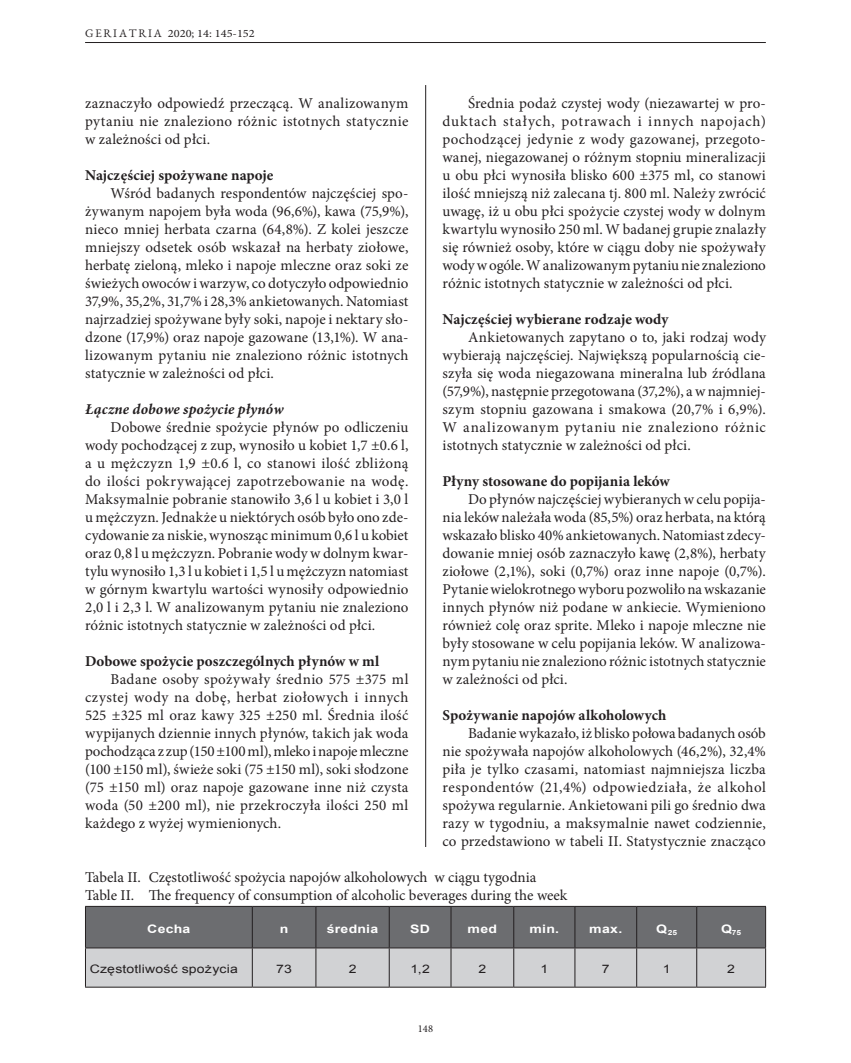
<style>
.page{position:relative;width:851px;height:1063px;background:#fff}
.page>*{position:absolute;margin:0;border:0;box-sizing:border-box;transform-origin:0 0}
.t1{font:15px/18px "Minion Pro";letter-spacing:.005em;color:#231f20;text-align:justify}
.t2{font:700 15px "Minion Pro";letter-spacing:.005em;color:#231f20}
.t3{font:italic 700 15px "Minion Pro";letter-spacing:.01em;color:#231f20}
.t4{font:11.7px "Arial";letter-spacing:.01em;color:#231f20;scale:1.2 1}
.t5{font:700 11.7px "Arial";letter-spacing:.02em;color:#fff;scale:1.2 1}
.t6{font:11.25px "Minion Pro";color:#231f20;scale:1.1 1}
.t7{font:10.5px "Minion Pro";color:#231f20}
.t8{font:700 7.05px "Arial";color:#fff;scale:1.2 1}
.s1{font-family:"EB Garamond";font-size:11.55px}
</style>
<div class="page">
<hr style="left:425px;top:85px;width:1px;height:893px;background:#231f20">
<hr style="left:85px;top:42px;width:680px;height:1px;background:#231f20">
<div style="left:85px;top:847px;width:680px;height:144px;background:#fff"></div>
<svg style="left:86px;top:907px;width:679px;height:80px;background:#9a9b9e"></svg>
<hr style="left:85px;top:906px;width:167px;height:1px;background:#231f20">
<hr style="left:85px;top:907px;width:1px;height:41px;background:#231f20">
<hr style="left:252px;top:906px;width:64px;height:1px;background:#231f20">
<hr style="left:252px;top:907px;width:1px;height:41px;background:#231f20">
<hr style="left:316px;top:906px;width:73px;height:1px;background:#231f20">
<hr style="left:315px;top:907px;width:1px;height:41px;background:#231f20">
<hr style="left:389px;top:906px;width:62px;height:1px;background:#231f20">
<hr style="left:389px;top:907px;width:1px;height:41px;background:#231f20">
<hr style="left:451px;top:906px;width:62px;height:1px;background:#231f20">
<hr style="left:450px;top:907px;width:1px;height:41px;background:#231f20">
<hr style="left:513px;top:906px;width:62px;height:1px;background:#231f20">
<hr style="left:513px;top:907px;width:1px;height:41px;background:#231f20">
<hr style="left:575px;top:906px;width:61px;height:1px;background:#231f20">
<hr style="left:574px;top:907px;width:1px;height:41px;background:#231f20">
<hr style="left:636px;top:906px;width:60px;height:1px;background:#231f20">
<hr style="left:636px;top:907px;width:1px;height:41px;background:#231f20">
<hr style="left:696px;top:906px;width:70px;height:1px;background:#231f20">
<hr style="left:696px;top:907px;width:1px;height:41px;background:#231f20">
<hr style="left:765px;top:907px;width:1px;height:41px;background:#231f20">
<hr style="left:85px;top:948px;width:167px;height:1px;background:#231f20">
<hr style="left:85px;top:948px;width:1px;height:39px;background:#231f20">
<hr style="left:252px;top:948px;width:64px;height:1px;background:#231f20">
<hr style="left:252px;top:948px;width:1px;height:39px;background:#231f20">
<hr style="left:316px;top:948px;width:73px;height:1px;background:#231f20">
<hr style="left:315px;top:948px;width:1px;height:39px;background:#231f20">
<hr style="left:389px;top:948px;width:62px;height:1px;background:#231f20">
<hr style="left:389px;top:948px;width:1px;height:39px;background:#231f20">
<hr style="left:451px;top:948px;width:62px;height:1px;background:#231f20">
<hr style="left:450px;top:948px;width:1px;height:39px;background:#231f20">
<hr style="left:513px;top:948px;width:62px;height:1px;background:#231f20">
<hr style="left:513px;top:948px;width:1px;height:39px;background:#231f20">
<hr style="left:575px;top:948px;width:61px;height:1px;background:#231f20">
<hr style="left:574px;top:948px;width:1px;height:39px;background:#231f20">
<hr style="left:636px;top:948px;width:60px;height:1px;background:#231f20">
<hr style="left:636px;top:948px;width:1px;height:39px;background:#231f20">
<hr style="left:696px;top:948px;width:70px;height:1px;background:#231f20">
<hr style="left:696px;top:948px;width:1px;height:39px;background:#231f20">
<hr style="left:765px;top:948px;width:1px;height:39px;background:#231f20">
<hr style="left:85px;top:987px;width:167px;height:1px;background:#231f20">
<hr style="left:252px;top:987px;width:64px;height:1px;background:#231f20">
<hr style="left:316px;top:987px;width:73px;height:1px;background:#231f20">
<hr style="left:389px;top:987px;width:62px;height:1px;background:#231f20">
<hr style="left:451px;top:987px;width:62px;height:1px;background:#231f20">
<hr style="left:513px;top:987px;width:62px;height:1px;background:#231f20">
<hr style="left:575px;top:987px;width:61px;height:1px;background:#231f20">
<hr style="left:636px;top:987px;width:60px;height:1px;background:#231f20">
<hr style="left:696px;top:987px;width:70px;height:1px;background:#231f20">
<p class="t6" style="left:85px;top:26px;width:156px"><span class="s1">G E RI A T RI A</span> 2020; 14: 145-152</p>
<p class="t1" style="left:85px;top:94px;width:325px">zaznaczyło odpowiedź przeczącą. W analizowanym pytaniu nie znaleziono różnic istotnych statycznie w zależności od płci.</p>
<p class="t2" style="left:85px;top:165px;width:190px">Najczęściej spożywane napoje</p>
<p class="t1" style="left:85px;top:184px;width:325px;text-indent:26px">Wśród badanych respondentów najczęściej spo&shy;żywanym napojem była woda (96,6%), kawa (75,9%), nieco mniej herbata czarna (64,8%). Z kolei jeszcze mniejszy odsetek osób wskazał na herbaty ziołowe, herbatę zieloną, mleko i napoje mleczne oraz soki ze świeżych owoców i warzyw, co dotyczyło odpowiednio 37,9%, 35,2%, 31,7% i 28,3% ankietowanych. Natomiast najrzadziej spożywane były soki, napoje i nektary sło&shy;dzone (17,9%) oraz napoje gazowane (13,1%). W ana&shy;lizowanym pytaniu nie znaleziono różnic istotnych statycznie w zależności od płci.</p>
<p class="t3" style="left:85px;top:399px;width:200px">Łączne dobowe spożycie płynów</p>
<p class="t1" style="left:85px;top:418px;width:325px;text-indent:26px">Dobowe średnie spożycie płynów po odliczeniu wody pochodzącej z zup, wynosiło u kobiet 1,7 ±0.6 l, a u mężczyzn 1,9 ±0.6 l, co stanowi ilość zbliżoną do ilości pokrywającej zapotrzebowanie na wodę.<br>Maksymalnie pobranie stanowiło 3,6 l u kobiet i 3,0 l u mężczyzn. Jednakże u niektórych osób było ono zde&shy;cydowanie za niskie, wynosząc minimum 0,6 l u kobiet oraz 0,8 l u mężczyzn. Pobranie wody w dolnym kwar&shy;tylu wynosiło 1,3 l u kobiet i 1,5 l u mężczyzn natomiast w górnym kwartylu wartości wynosiły odpowiednio 2,0 l i 2,3 l. W analizowanym pytaniu nie znaleziono różnic istotnych statycznie w zależności od płci.</p>
<p class="t2" style="left:85px;top:651px;width:296px">Dobowe spożycie poszczególnych płynów w ml</p>
<p class="t1" style="left:85px;top:670px;width:325px;text-indent:26px">Badane osoby spożywały średnio 575 ±375 ml czystej wody na dobę, herbat ziołowych i innych 525 ±325 ml oraz kawy 325 ±250 ml. Średnia ilość wypijanych dziennie innych płynów, takich jak woda pochodząca z zup (150 ±100 ml), mleko i napoje mleczne (100 ±150 ml), świeże soki (75 ±150 ml), soki słodzone (75 ±150 ml) oraz napoje gazowane inne niż czysta woda (50 ±200 ml), nie przekroczyła ilości 250 ml każdego z wyżej wymienionych.</p>
<p class="t1" style="left:442px;top:94px;width:325px;text-indent:26px">Średnia podaż czystej wody (niezawartej w pro&shy;duktach stałych, potrawach i innych napojach) pochodzącej jedynie z wody gazowanej, przegoto&shy;wanej, niegazowanej o różnym stopniu mineralizacji u obu płci wynosiła blisko 600 ±375 ml, co stanowi ilość mniejszą niż zalecana tj. 800 ml. Należy zwrócić uwagę, iż u obu płci spożycie czystej wody w dolnym kwartylu wynosiło 250 ml. W badanej grupie znalazły się również osoby, które w ciągu doby nie spożywały wody w ogóle. W analizowanym pytaniu nie znaleziono różnic istotnych statycznie w zależności od płci.</p>
<p class="t2" style="left:442px;top:309px;width:227px">Najczęściej wybierane rodzaje wody</p>
<p class="t1" style="left:442px;top:328px;width:325px;text-indent:26px">Ankietowanych zapytano o to, jaki rodzaj wody wybierają najczęściej. Największą popularnością cie&shy;szyła się woda niegazowana mineralna lub źródlana (57,9%), następnie przegotowana (37,2%), a w najmniej&shy;szym stopniu gazowana i smakowa (20,7% i 6,9%).<br>W analizowanym pytaniu nie znaleziono różnic istotnych statycznie w zależności od płci.</p>
<p class="t2" style="left:442px;top:471px;width:229px">Płyny stosowane do popijania leków</p>
<p class="t1" style="left:442px;top:490px;width:325px;text-indent:26px">Do płynów najczęściej wybieranych w celu popija&shy;nia leków należała woda (85,5%) oraz herbata, na którą wskazało blisko 40% ankietowanych. Natomiast zdecy&shy;dowanie mniej osób zaznaczyło kawę (2,8%), herbaty ziołowe (2,1%), soki (0,7%) oraz inne napoje (0,7%).<br>Pytanie wielokrotnego wyboru pozwoliło na wskazanie innych płynów niż podane w ankiecie. Wymieniono również colę oraz sprite. Mleko i napoje mleczne nie były stosowane w celu popijania leków. W analizowa&shy;nym pytaniu nie znaleziono różnic istotnych statycznie w zależności od płci.</p>
<p class="t2" style="left:442px;top:705px;width:225px">Spożywanie napojów alkoholowych</p>
<p class="t1" style="left:442px;top:724px;width:325px;text-indent:26px">Badanie wykazało, iż blisko połowa badanych osób nie spożywała napojów alkoholowych (46,2%), 32,4% piła je tylko czasami, natomiast najmniejsza liczba respondentów (21,4%) odpowiedziała, że alkohol spożywa regularnie. Ankietowani pili go średnio dwa razy w tygodniu, a maksymalnie nawet codziennie, co przedstawiono w tabeli II. Statystycznie znacząco</p>
<p class="t1" style="left:85px;top:868px;width:483px">Tabela II. Częstotliwość spożycia napojów alkoholowych w ciągu tygodnia<br>Table II. The frequency of consumption of alcoholic beverages during the week</p>
<p class="t5" style="left:147px;top:921px;width:37px">Cecha</p>
<p class="t5" style="left:280px;top:921px;width:9px">n</p>
<p class="t5" style="left:327px;top:921px;width:44px">średnia</p>
<p class="t5" style="left:410px;top:921px;width:18px">SD</p>
<p class="t5" style="left:467px;top:921px;width:26px">med</p>
<p class="t5" style="left:529px;top:921px;width:26px">min.</p>
<p class="t5" style="left:589px;top:921px;width:29px">max.</p>
<p class="t8" style="left:656px;top:928px;width:19px"><sup>Q</sup>25</p>
<p class="t8" style="left:721px;top:928px;width:18px"><sup>Q</sup>75</p>
<p class="t4" style="left:90px;top:962px;width:125px">Częstotliwość spożycia</p>
<p class="t4" style="left:276px;top:962px;width:15px">73</p>
<p class="t4" style="left:348px;top:962px;width:8px">2</p>
<p class="t4" style="left:410px;top:962px;width:18px">1,2</p>
<p class="t4" style="left:478px;top:962px;width:8px">2</p>
<p class="t4" style="left:540px;top:962px;width:8px">1</p>
<p class="t4" style="left:602px;top:962px;width:8px">7</p>
<p class="t4" style="left:662px;top:962px;width:8px">1</p>
<p class="t4" style="left:727px;top:962px;width:8px">2</p>
<p class="t7" style="left:418px;top:1022px;width:17px">148</p>
</div>
